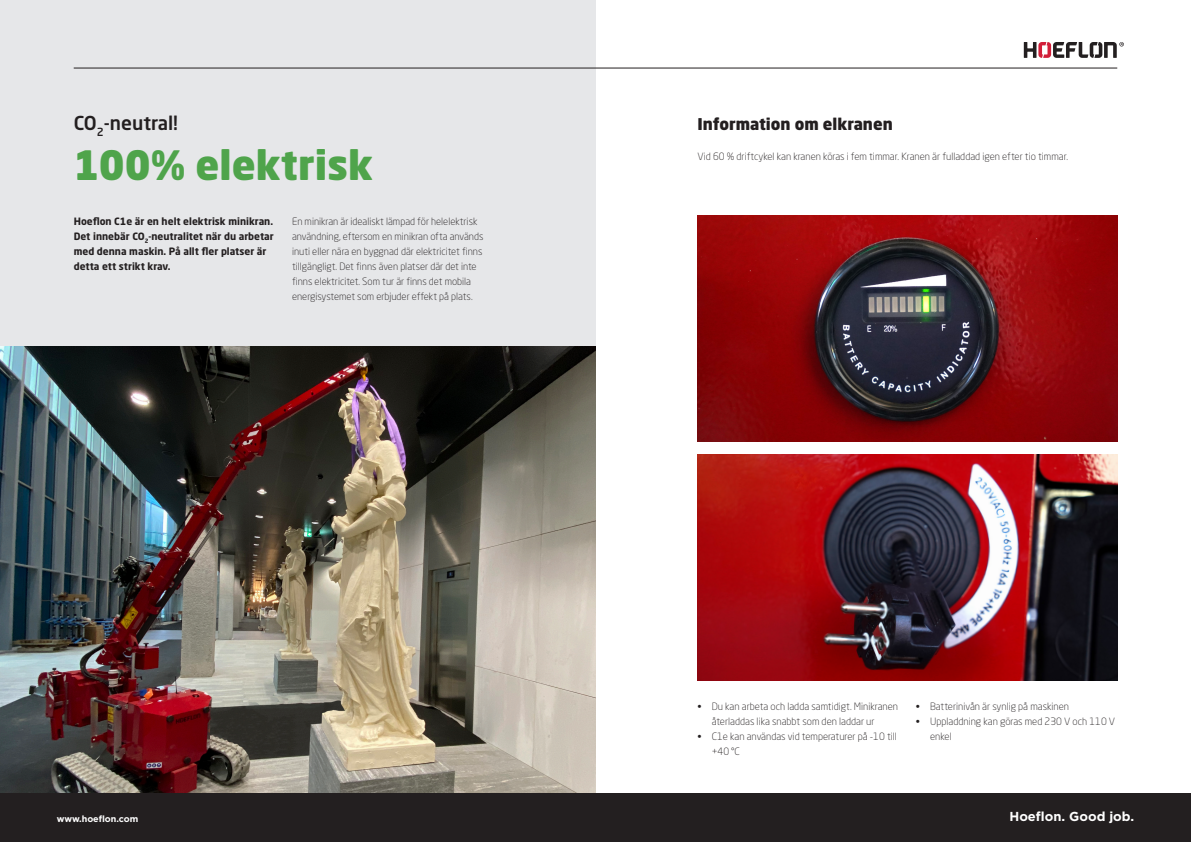
<style>
.page{position:relative;width:1191px;height:842px;background:#fff}
.page>*{position:absolute;margin:0;border:0;box-sizing:border-box;transform-origin:0 0}
.kop_1{font:900 40px "Neo Sans Std";color:#4fa44b}
.kop_1-2{font:500 19px "Neo Sans Std";color:#231f20}
.kop_2{font:900 16px "Neo Sans Std";color:#231f20}
.t1{font:700 13px "Gotham";color:#fff}
.bodytekst{font:300 10px/15px "Neo Sans Std";color:#231f20}
.bodytekst-2{font:700 10px/15px "Neo Sans Std";color:#231f20}
.t2{font:700 9px "Gotham";color:#fff}
</style>
<div class="page">
<div style="left:0;top:0;width:595px;height:842px;background:#e6e7e9"></div>
<img style="left:697px;top:215px;width:420px;height:226px">
<img style="left:0;top:346px;width:595px;height:448px">
<img style="left:697px;top:455px;width:420px;height:225px">
<hr style="left:74px;top:68px;width:1043px;height:1px;background:#231f20">
<svg style="left:1023px;top:42px;width:101px;height:16px"></svg>
<div style="left:0;top:794px;width:1191px;height:48px;background:#231f20"></div>
<p class="kop_1-2" style="left:74px;top:111px;width:106px">CO<sub>2</sub>-neutral!</p>
<p class="kop_1" style="left:74px;top:139px;width:301px">100% elektrisk</p>
<p class="bodytekst-2" style="left:74px;top:214px;width:202px">Hoeflon C1e är en helt elektrisk minikran.<br>Det innebär CO<sub>2</sub>-neutralitet när du arbetar med denna maskin. På allt fler platser är detta ett strikt krav.</p>
<p class="bodytekst" style="left:292px;top:214px;width:193px">En minikran är idealiskt lämpad för helelektrisk användning, eftersom en minikran ofta används inuti eller nära en byggnad där elektricitet finns tillgängligt. Det finns även platser där det inte finns elektricitet. Som tur är finns det mobila energisystemet som erbjuder effekt på plats.</p>
<p class="kop_2" style="left:697px;top:114px;width:197px">Information om elkranen</p>
<p class="bodytekst" style="left:697px;top:149px;width:372px">Vid 60 % driftcykel kan kranen köras i fem timmar. Kranen är fulladdad igen efter tio timmar.</p>
<p class="bodytekst" style="left:711px;top:699px;width:188px;text-indent:-14px">• Du kan arbeta och ladda samtidigt. Minikranen återladdas lika snabbt som den laddar ur</p>
<p class="bodytekst" style="left:711px;top:729px;width:187px;text-indent:-14px">• C1e kan användas vid temperaturer på -10 till +40 °C</p>
<p class="bodytekst" style="left:916px;top:699px;width:155px">• Batterinivån är synlig på maskinen</p>
<p class="bodytekst" style="left:930px;top:714px;width:187px;text-indent:-14px">• Uppladdning kan göras med 230 V och 110 V enkel</p>
<p class="t2" style="left:57px;top:813px;width:83px">www.hoeflon.com</p>
<h3 class="t1" style="left:1009px;top:807px;width:126px">Hoeflon. Good job.</h3>
</div>
